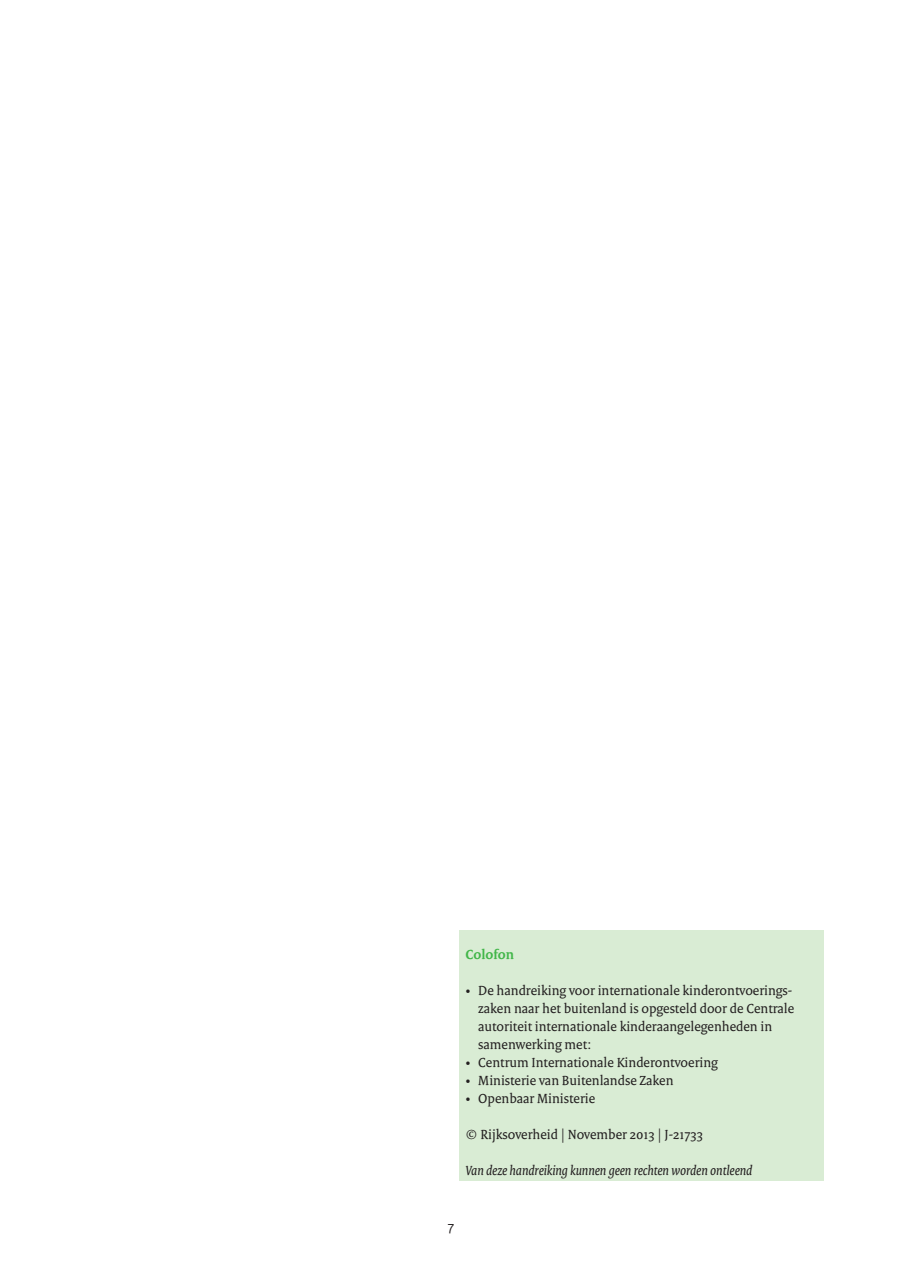
<style>
.page{position:relative;width:902px;height:1272px;background:#fff}
.page>*{position:absolute;margin:0;border:0;box-sizing:border-box;transform-origin:0 0}
.t1{font:14.25px/18px "Rijksoverheid Serif";color:#231f20}
.t2{font:italic 14.25px "Rijksoverheid Serif";color:#231f20}
.t3{font:700 14.25px "Rijksoverheid Serif";color:#42b649}
.t4{font:14.25px "Rijksoverheid Sans Text";color:#231f20}
</style>
<div class="page">
<div style="left:459px;top:930px;width:364px;height:250px;background:#d9ecd4"></div>
<p class="t3" style="left:465px;top:945px;width:50px">Colofon</p>
<p class="t1" style="left:478px;top:981px;width:317px;text-indent:-13px">• De handreiking voor internationale kinderontvoerings&shy;zaken naar het buitenland is opgesteld door de Centrale autoriteit internationale kinderaangelegenheden in samenwerking met:</p>
<p class="t1" style="left:465px;top:1053px;width:254px">• Centrum Internationale Kinderontvoering</p>
<p class="t1" style="left:465px;top:1071px;width:209px">• Ministerie van Buitenlandse Zaken</p>
<p class="t1" style="left:465px;top:1089px;width:131px">• Openbaar Ministerie</p>
<p class="t1" style="left:465px;top:1125px;width:239px">© Rijksoverheid | November 2013 | J-21733</p>
<p class="t2" style="left:465px;top:1161px;width:288px">Van deze handreiking kunnen geen rechten worden ontleend</p>
<p class="t4" style="left:447px;top:1217px;width:8px">7</p>
</div>
